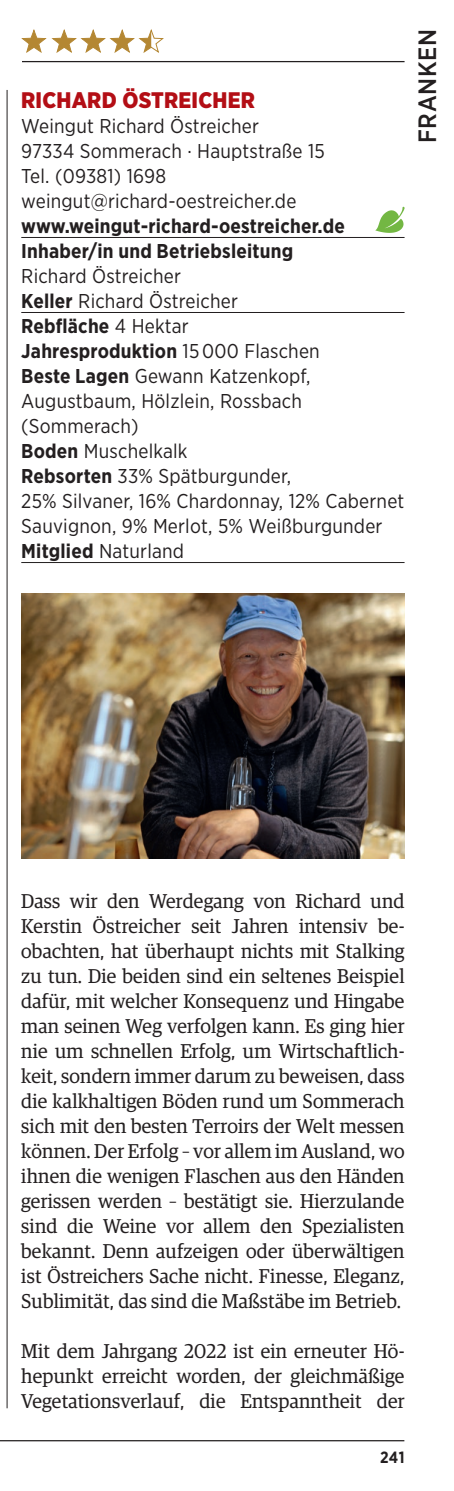
<style>
.page{position:relative;width:454px;height:1491px;background:#fff}
.page>*{position:absolute;margin:0;border:0;box-sizing:border-box;transform-origin:0 0}
.t1{font:500 25px "Gotham Narrow";letter-spacing:.025em;color:#231f20}
.t2{font:900 22.5px "Gotham Narrow";letter-spacing:.01em;color:#b30e15}
.t3{font:20px/25px "Guardian Egyp";letter-spacing:.01em;color:#231f20;text-align:justify}
.t4{font:20px/25px "Gotham Narrow";letter-spacing:.01em;color:#231f20}
.t5{font:700 20px/25px "Gotham Narrow";letter-spacing:.01em;color:#231f20}
.t6{font:700 16.25px "Gotham Narrow";color:#231f20;scale:.96 1}
.s1{font-weight:700}
</style>
<div class="page">
<hr style="left:0;top:1440px;width:404px;height:1px;background:#231f20">
<hr style="left:21px;top:237px;width:383px;height:1px;background:#231f20">
<hr style="left:21px;top:312px;width:383px;height:1px;background:#231f20">
<hr style="left:21px;top:562px;width:383px;height:1px;background:#231f20">
<svg style="left:375px;top:207px;width:29px;height:26px"></svg>
<img style="left:21px;top:593px;width:383px;height:265px">
<svg style="left:21px;top:29px;width:143px;height:24px"></svg>
<hr style="left:0;top:61px;width:404px;height:1px;background:#231f20">
<div style="left:0;top:54px;width:21px;height:14px;background:#fff"></div>
<hr style="left:7px;top:90px;width:1px;height:1318px;background:#231f20">
<p class="t2" style="left:21px;top:85px;width:235px">RICHARD ÖSTREICHER</p>
<p class="t4" style="left:21px;top:113px;width:305px">Weingut Richard Östreicher<br>97334 Sommerach · Hauptstraße 15<br>Tel. (09381) 1698 weingut@richard-oestreicher.de</p>
<p class="t5" style="left:21px;top:213px;width:325px">www.weingut-richard-oestreicher.de<br>Inhaber/in und Betriebsleitung</p>
<p class="t4" style="left:21px;top:263px;width:384px">Richard Östreicher<br><span class="s1">Keller</span> Richard Östreicher<br><span class="s1">Rebfläche</span> 4 Hektar<br><span class="s1">Jahresproduktion</span> 15 000 Flaschen<br><span class="s1">Beste Lagen</span> Gewann Katzenkopf,<br>Augustbaum, Hölzlein, Rossbach (Sommerach)<br><span class="s1">Boden</span> Muschelkalk<br><span class="s1">Rebsorten</span> 33% Spätburgunder,<br>25% Silvaner, 16% Chardonnay, 12% Cabernet<br>Sauvignon, 9% Merlot, 5% Weißburgunder<br><span class="s1">Mitglied</span> Naturland</p>
<p class="t1" style="left:411px;top:143px;width:115px;rotate:-90deg">FRANKEN</p>
<p class="t3" style="left:21px;top:887px;width:384px">Dass wir den Werdegang von Richard und Kerstin Östreicher seit Jahren intensiv be&shy;obachten, hat überhaupt nichts mit Stalking zu tun. Die beiden sind ein seltenes Beispiel dafür, mit welcher Konsequenz und Hingabe man seinen Weg verfolgen kann. Es ging hier nie um schnellen Erfolg, um Wirtschaftlich&shy;keit, sondern immer darum zu beweisen, dass die kalkhaltigen Böden rund um Sommerach sich mit den besten Terroirs der Welt messen können. Der Erfolg – vor allem im Ausland, wo ihnen die wenigen Flaschen aus den Händen gerissen werden – bestätigt sie. Hierzulande sind die Weine vor allem den Spezialisten bekannt. Denn aufzeigen oder überwältigen ist Östreichers Sache nicht. Finesse, Eleganz, Sublimität, das sind die Maßstäbe im Betrieb.</p>
<p class="t3" style="left:21px;top:1337px;width:384px">Mit dem Jahrgang 2022 ist ein erneuter Hö&shy;hepunkt erreicht worden, der gleichmäßige Vegetationsverlauf, die Entspanntheit der</p>
<p class="t6" style="left:379px;top:1446px;width:27px">241</p>
</div>
